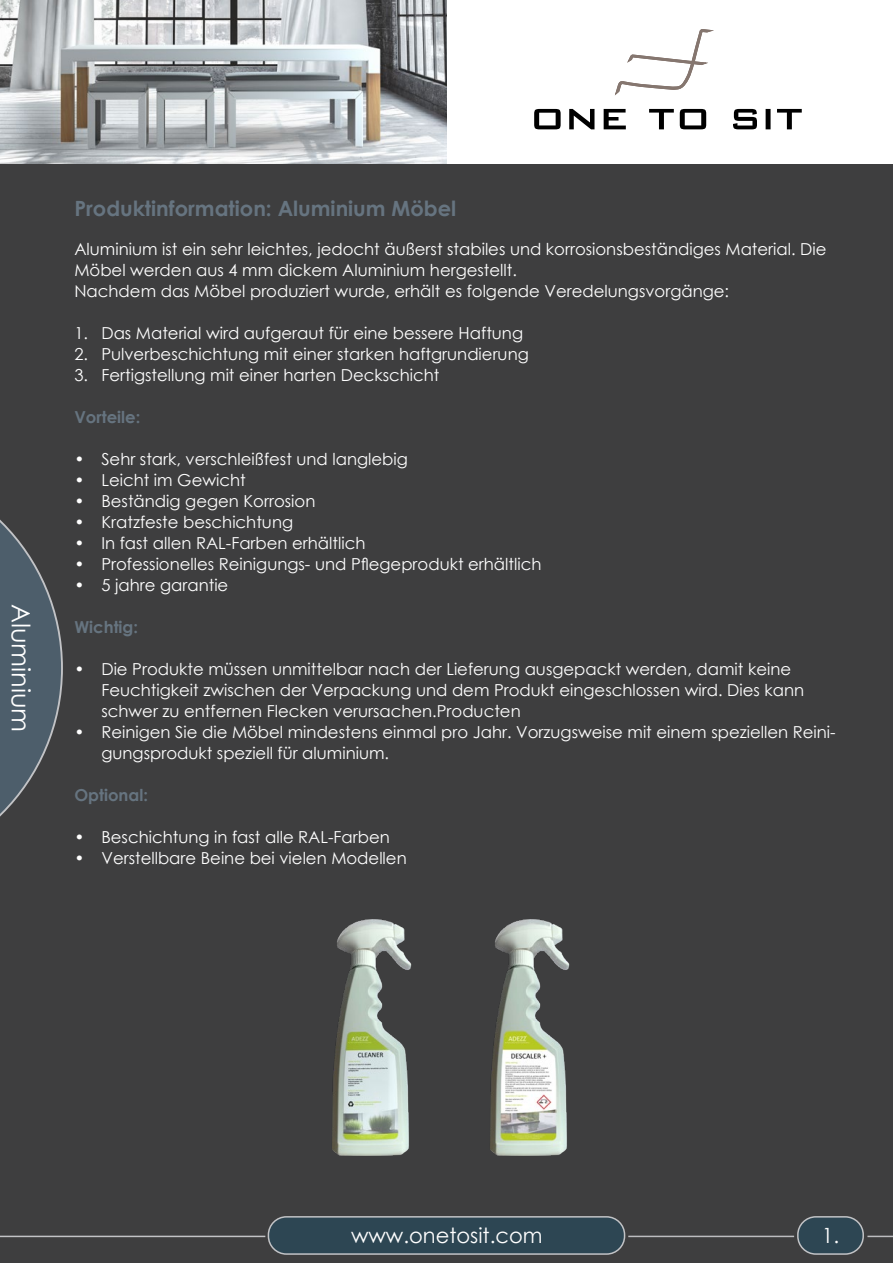
<style>
.page{position:relative;width:893px;height:1263px;background:#3e3e3f}
.page>*{position:absolute;margin:0;border:0;box-sizing:border-box;transform-origin:0 0}
.Paragraph_Style_1{font:25.5px "Century Gothic";color:#fff}
.Poly_groot{font:700 21px "Century Gothic";color:#667480}
.t1{font:21px "Century Gothic";color:#fff}
.t2{font:16.5px/21px "Century Gothic";color:#fff}
.t3{font:700 16.5px "Century Gothic";color:#667480}
</style>
<div class="page">
<div style="left:400px;top:0;width:493px;height:164px;background:#fff"></div>
<img style="left:0;top:0;width:446px;height:164px">
<svg style="left:615px;top:29px;width:99px;height:67px"></svg>
<svg style="left:534px;top:109px;width:268px;height:20px"></svg>
<svg style="left:0;top:519px;width:63px;height:298px"></svg>
<div style="left:268px;top:1217px;width:357px;height:37px;background:#2d4653;border-radius:18px"></div>
<div style="left:268px;top:1216px;width:357px;height:39px;border:2px solid #c2c3c6;border-radius:18px"></div>
<div style="left:798px;top:1217px;width:65px;height:37px;background:#2d4653;border-radius:18px"></div>
<div style="left:797px;top:1216px;width:67px;height:39px;border:2px solid #c2c3c6;border-radius:18px"></div>
<hr style="left:0;top:1236px;width:265px;height:1px;background:#c2c3c6">
<hr style="left:628px;top:1236px;width:166px;height:1px;background:#bcbdc0">
<svg style="left:867px;top:1236px;width:26px;height:1px"></svg>
<img style="left:332px;top:919px;width:70px;height:237px">
<img style="left:402px;top:919px;width:168px;height:237px">
<p class="Paragraph_Style_1" style="left:39px;top:604px;width:130px;rotate:90deg">Aluminium</p>
<p class="Poly_groot" style="left:74px;top:192px;width:383px">Produktinformation: Aluminium Möbel</p>
<p class="t2" style="left:74px;top:238px;width:754px">Aluminium ist ein sehr leichtes, jedocht äußerst stabiles und korrosionsbeständiges Material. Die<br>Möbel werden aus 4 mm dickem Aluminium hergestellt.</p>
<p class="t2" style="left:74px;top:280px;width:656px">Nachdem das Möbel produziert wurde, erhält es folgende Veredelungsvorgänge:</p>
<p class="t2" style="left:74px;top:322px;width:450px">1. Das Material wird aufgeraut für eine bessere Haftung</p>
<p class="t2" style="left:74px;top:343px;width:456px">2. Pulverbeschichtung mit einer starken haftgrundierung</p>
<p class="t2" style="left:74px;top:364px;width:367px">3. Fertigstellung mit einer harten Deckschicht</p>
<p class="t3" style="left:74px;top:404px;width:67px">Vorteile:</p>
<p class="t2" style="left:74px;top:448px;width:335px">• Sehr stark, verschleißfest und langlebig</p>
<p class="t2" style="left:74px;top:469px;width:173px">• Leicht im Gewicht</p>
<p class="t2" style="left:74px;top:490px;width:242px">• Beständig gegen Korrosion</p>
<p class="t2" style="left:74px;top:511px;width:220px">• Kratzfeste beschichtung</p>
<p class="t2" style="left:74px;top:532px;width:293px">• In fast allen RAL-Farben erhältlich</p>
<p class="t2" style="left:74px;top:553px;width:468px">• Professionelles Reinigungs- und Pflegeprodukt erhältlich</p>
<p class="t2" style="left:74px;top:574px;width:155px">• 5 jahre garantie</p>
<p class="t3" style="left:74px;top:614px;width:65px">Wichtig:</p>
<p class="t2" style="left:101px;top:658px;width:704px;text-indent:-27px">• Die Produkte müssen unmittelbar nach der Lieferung ausgepackt werden, damit keine<br>Feuchtigkeit zwischen der Verpackung und dem Produkt eingeschlossen wird. Dies kann schwer zu entfernen Flecken verursachen.Producten</p>
<p class="t2" style="left:101px;top:721px;width:736px;text-indent:-27px">• Reinigen Sie die Möbel mindestens einmal pro Jahr. Vorzugsweise mit einem speziellen Reini&shy;gungsprodukt speziell für aluminium.</p>
<p class="t3" style="left:74px;top:782px;width:75px">Optional:</p>
<p class="t2" style="left:74px;top:826px;width:317px">• Beschichtung in fast alle RAL-Farben</p>
<p class="t2" style="left:74px;top:847px;width:334px">• Verstellbare Beine bei vielen Modellen</p>
<p class="t1" style="left:351px;top:1221px;width:193px">www.onetosit.com</p>
<p class="t1" style="left:822px;top:1221px;width:19px">1.</p>
</div>
